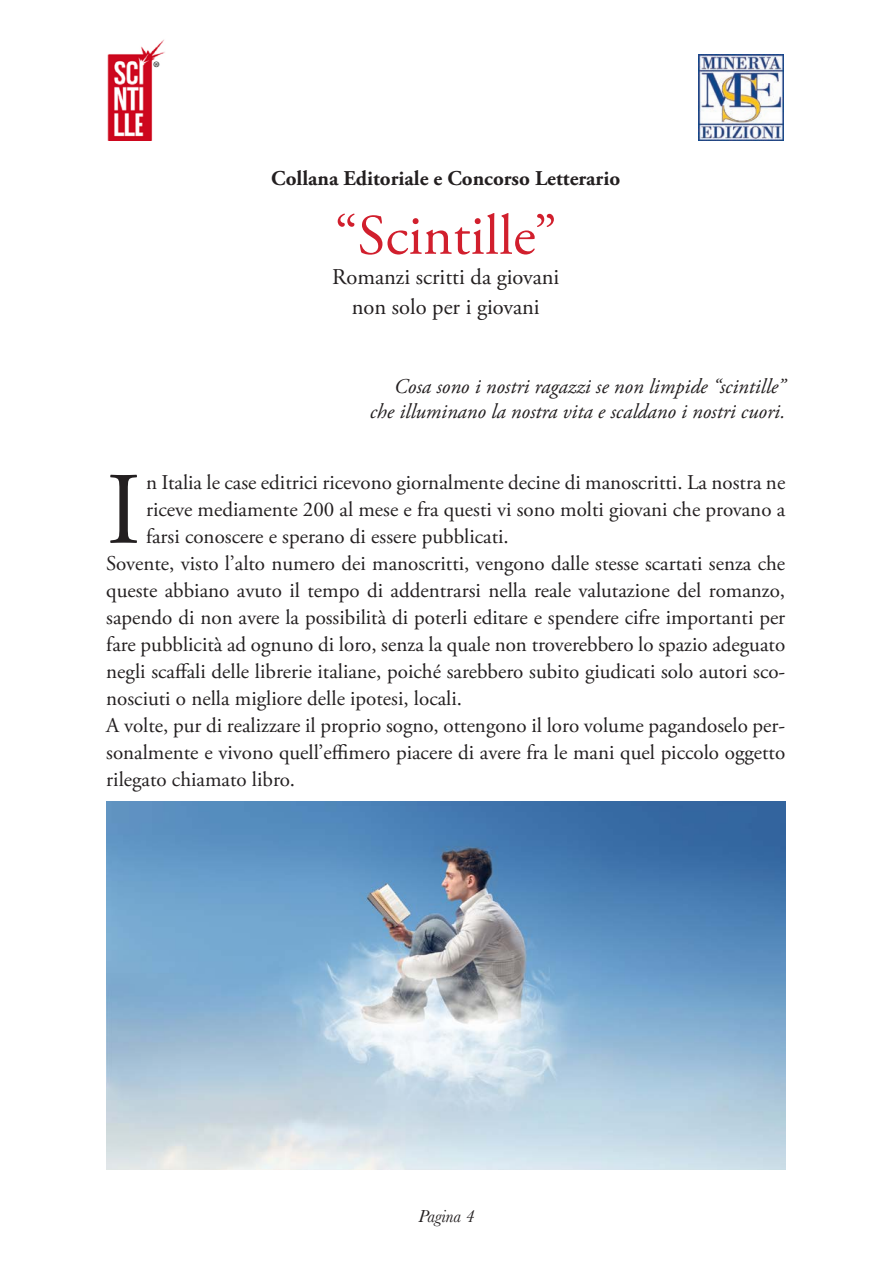
<style>
.page{position:relative;width:893px;height:1263px;background:#fff}
.page>*{position:absolute;margin:0;border:0;box-sizing:border-box;transform-origin:0 0}
.t1{font:102.45px "Adobe Garamond Pro";color:#231f20}
.t2{font:57px "Adobe Garamond Pro";color:#d11f2d}
.t3{font:22.5px/30px "Adobe Garamond Pro";color:#231f20;text-align:center}
.t4{font:21px "Adobe Garamond Pro";color:#231f20}
.t5{font:italic 21px/25.2px "Adobe Garamond Pro";color:#231f20;text-align:right}
.t6{font:700 21px "Adobe Garamond Pro";color:#231f20}
.t7{font:italic 18px "Baskerville";color:#231f20}
</style>
<div class="page">
<img style="left:107px;top:39px;width:58px;height:101px">
<img style="left:699px;top:54px;width:84px;height:86px">
<img style="left:106px;top:802px;width:679px;height:367px">
<p class="t6" style="left:271px;top:166px;width:350px">Collana Editoriale e Concorso Letterario</p>
<h2 class="t2" style="left:335px;top:201px;width:224px">“Scintille”</h2>
<p class="t3" style="left:332px;top:262px;width:229px">Romanzi scritti da giovani non solo per i giovani</p>
<p class="t5" style="left:370px;top:374px;width:417px">Cosa sono i nostri ragazzi se non limpide “scintille” che illuminano la nostra vita e scaldano i nostri cuori.</p>
<h1 class="t1" style="left:106px;top:449px;width:36px">I</h1>
<p class="t4" style="left:146px;top:469px;width:641px">n Italia le case editrici ricevono giornalmente decine di manoscritti. La nostra ne</p>
<p class="t4" style="left:146px;top:496px;width:641px">riceve mediamente 200 al mese e fra questi vi sono molti giovani che provano a</p>
<p class="t4" style="left:146px;top:523px;width:364px">farsi conoscere e sperano di essere pubblicati.</p>
<p class="t4" style="left:106px;top:550px;width:680px">Sovente, visto l’alto numero dei manoscritti, vengono dalle stesse scartati senza che</p>
<p class="t4" style="left:106px;top:577px;width:680px">queste abbiano avuto il tempo di addentrarsi nella reale valutazione del romanzo,</p>
<p class="t4" style="left:106px;top:604px;width:680px">sapendo di non avere la possibilità di poterli editare e spendere cifre importanti per</p>
<p class="t4" style="left:106px;top:631px;width:680px">fare pubblicità ad ognuno di loro, senza la quale non troverebbero lo spazio adeguato</p>
<p class="t4" style="left:106px;top:658px;width:680px">negli scaffali delle librerie italiane, poiché sarebbero subito giudicati solo autori sco-</p>
<p class="t4" style="left:106px;top:685px;width:357px">nosciuti o nella migliore delle ipotesi, locali.</p>
<p class="t4" style="left:106px;top:712px;width:680px">A volte, pur di realizzare il proprio sogno, ottengono il loro volume pagandoselo per-</p>
<p class="t4" style="left:106px;top:739px;width:680px">sonalmente e vivono quell’effimero piacere di avere fra le mani quel piccolo oggetto</p>
<p class="t4" style="left:106px;top:766px;width:190px">rilegato chiamato libro.</p>
<p class="t7" style="left:418px;top:1204px;width:58px">Pagina 4</p>
</div>
